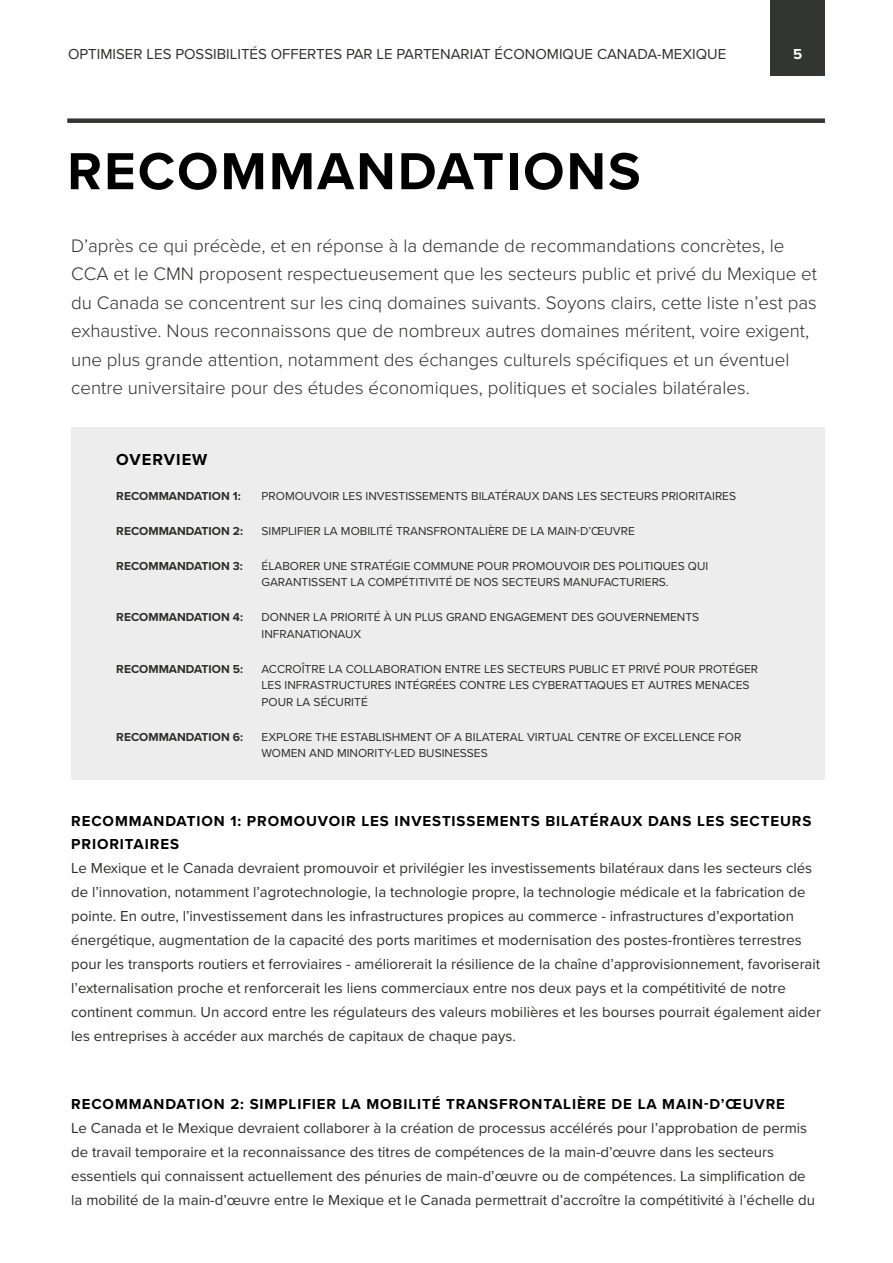
<style>
.page{position:relative;width:893px;height:1263px;background:#fff}
.page>*{position:absolute;margin:0;border:0;box-sizing:border-box;transform-origin:0 0}
.t1{font:700 54px "Proxima Nova";letter-spacing:.04em;color:#000}
.t2{font:300 18.75px/28.5px "Proxima Nova";color:#2d2d2c}
.t3{font:700 16.5px "Proxima Nova";letter-spacing:.06em;color:#000}
.t4{font:15px/24px "Proxima Nova";color:#2d2d2c}
.t5{font:700 15px/22.5px "Proxima Nova";letter-spacing:.06em;color:#000}
.t6{font:700 15px "Proxima Nova";color:#fff}
.t7{font:12px/16.5px "Proxima Nova";color:#2d2d2c}
.t8{font:700 12px "Proxima Nova";color:#2d2d2c}
</style>
<div class="page">
<div style="left:770px;top:0;width:55px;height:76px;background:#333533"></div>
<div style="left:71px;top:427px;width:754px;height:353px;background:#ededed"></div>
<div style="left:67px;top:118px;width:758px;height:5px;background:#333533"></div>
<p class="t4" style="left:68px;top:42px;width:660px">OPTIMISER LES POSSIBILITÉS OFFERTES PAR LE PARTENARIAT ÉCONOMIQUE CANADA-MEXIQUE</p>
<p class="t6" style="left:793px;top:43px;width:11px">5</p>
<h1 class="t1" style="left:67px;top:131px;width:575px">RECOMMANDATIONS</h1>
<p class="t2" style="left:71px;top:230px;width:747px">D’après ce qui précède, et en réponse à la demande de recommandations concrètes, le CCA et le CMN proposent respectueusement que les secteurs public et privé du Mexique et du Canada se concentrent sur les cinq domaines suivants. Soyons clairs, cette liste n’est pas exhaustive. Nous reconnaissons que de nombreux autres domaines méritent, voire exigent, une plus grande attention, notamment des échanges culturels spécifiques et un éventuel centre universitaire pour des études économiques, politiques et sociales bilatérales.</p>
<p class="t3" style="left:116px;top:447px;width:93px">OVERVIEW</p>
<p class="t8" style="left:116px;top:487px;width:126px">RECOMMANDATION 1:</p>
<p class="t7" style="left:261px;top:487px;width:476px">PROMOUVOIR LES INVESTISSEMENTS BILATÉRAUX DANS LES SECTEURS PRIORITAIRES</p>
<p class="t8" style="left:116px;top:522px;width:128px">RECOMMANDATION 2:</p>
<p class="t7" style="left:261px;top:522px;width:375px">SIMPLIFIER LA MOBILITÉ TRANSFRONTALIÈRE DE LA MAIN-D’ŒUVRE</p>
<p class="t8" style="left:116px;top:557px;width:128px">RECOMMANDATION 3:</p>
<p class="t7" style="left:261px;top:557px;width:448px">ÉLABORER UNE STRATÉGIE COMMUNE POUR PROMOUVOIR DES POLITIQUES QUI<br>GARANTISSENT LA COMPÉTITIVITÉ DE NOS SECTEURS MANUFACTURIERS.</p>
<p class="t8" style="left:116px;top:608px;width:128px">RECOMMANDATION 4:</p>
<p class="t7" style="left:261px;top:608px;width:439px">DONNER LA PRIORITÉ À UN PLUS GRAND ENGAGEMENT DES GOUVERNEMENTS<br>INFRANATIONAUX</p>
<p class="t8" style="left:116px;top:660px;width:128px">RECOMMANDATION 5:</p>
<p class="t7" style="left:261px;top:660px;width:498px">ACCROÎTRE LA COLLABORATION ENTRE LES SECTEURS PUBLIC ET PRIVÉ POUR PROTÉGER<br>LES INFRASTRUCTURES INTÉGRÉES CONTRE LES CYBERATTAQUES ET AUTRES MENACES<br>POUR LA SÉCURITÉ</p>
<p class="t8" style="left:116px;top:728px;width:128px">RECOMMANDATION 6:</p>
<p class="t7" style="left:261px;top:728px;width:481px">EXPLORE THE ESTABLISHMENT OF A BILATERAL VIRTUAL CENTRE OF EXCELLENCE FOR<br>WOMEN AND MINORITY-LED BUSINESSES</p>
<p class="t5" style="left:71px;top:810px;width:742px">RECOMMANDATION 1: PROMOUVOIR LES INVESTISSEMENTS BILATÉRAUX DANS LES SECTEURS<br>PRIORITAIRES</p>
<p class="t4" style="left:71px;top:855px;width:751px">Le Mexique et le Canada devraient promouvoir et privilégier les investissements bilatéraux dans les secteurs clés de l’innovation, notamment l’agrotechnologie, la technologie propre, la technologie médicale et la fabrication de pointe. En outre, l’investissement dans les infrastructures propices au commerce - infrastructures d’exportation énergétique, augmentation de la capacité des ports maritimes et modernisation des postes-frontières terrestres pour les transports routiers et ferroviaires - améliorerait la résilience de la chaîne d’approvisionnement, favoriserait l’externalisation proche et renforcerait les liens commerciaux entre nos deux pays et la compétitivité de notre continent commun. Un accord entre les régulateurs des valeurs mobilières et les bourses pourrait également aider les entreprises à accéder aux marchés de capitaux de chaque pays.</p>
<p class="t5" style="left:71px;top:1092px;width:715px">RECOMMANDATION 2: SIMPLIFIER LA MOBILITÉ TRANSFRONTALIÈRE DE LA MAIN-D’ŒUVRE</p>
<p class="t4" style="left:71px;top:1115px;width:745px">Le Canada et le Mexique devraient collaborer à la création de processus accélérés pour l’approbation de permis de travail temporaire et la reconnaissance des titres de compétences de la main-d’œuvre dans les secteurs essentiels qui connaissent actuellement des pénuries de main-d’œuvre ou de compétences. La simplification de la mobilité de la main-d’œuvre entre le Mexique et le Canada permettrait d’accroître la compétitivité à l’échelle du</p>
</div>
